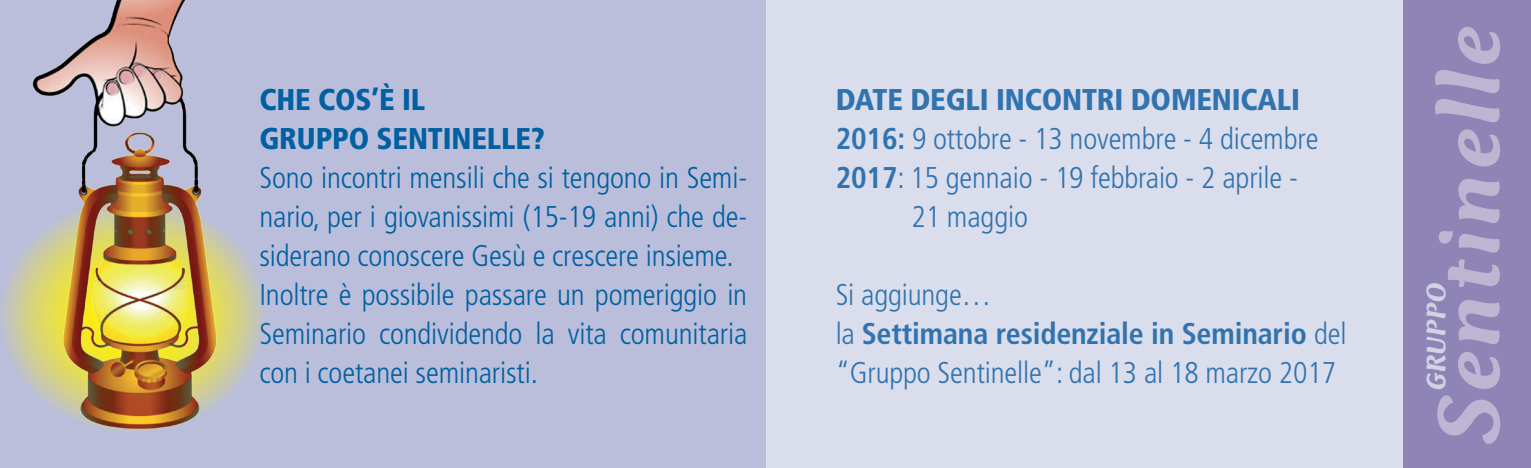
<style>
.page{position:relative;width:1531px;height:468px;background:#daddec}
.page>*{position:absolute;margin:0;border:0;box-sizing:border-box;transform-origin:0 0}
.t1{font:italic 500 91.5px "CT Mercurius";letter-spacing:.05em;color:#bcb6d3;scale:1.11 1}
.t2{font:300 condensed 30px/39px "Frutiger";letter-spacing:-.005em;color:#0160a1;text-align:justify}
.t3{font:300 condensed 30px "Frutiger";letter-spacing:-.005em;color:#3173af}
.t4{font:700 condensed 30px "Frutiger";letter-spacing:-.005em;color:#3173af}
.t5{font:900 condensed 30px "Frutiger";letter-spacing:-.005em;color:#3173af}
.t6{font:900 condensed 30px "Frutiger";letter-spacing:-.005em;color:#0160a1}
.t7{font:italic 500 27.9px "CT Mercurius";letter-spacing:.01em;color:#d5d1e4;scale:1.11 1}
.s1{font-weight:700}
.s2{font-weight:300}
</style>
<div class="page">
<div style="left:0;top:0;width:765px;height:468px;background:#babedb"></div>
<div style="left:1403px;top:0;width:128px;height:468px;background:#8e84b5"></div>
<svg style="left:0;top:198px;width:266px;height:236px"></svg>
<img style="left:28px;top:0;width:198px;height:434px">
<p class="t6" style="left:259px;top:81px;width:167px">CHE COS’È IL</p>
<p class="t6" style="left:259px;top:120px;width:287px">GRUPPO SENTINELLE?</p>
<p class="t2" style="left:259px;top:158px;width:489px">Sono incontri mensili che si tengono in Semi&shy;nario, per i giovanissimi (15-19 anni) che de&shy;siderano conoscere Gesù e crescere insieme.</p>
<p class="t2" style="left:259px;top:275px;width:489px">Inoltre è possibile passare un pomeriggio in Seminario condividendo la vita comunitaria con i coetanei seminaristi.</p>
<p class="t5" style="left:836px;top:81px;width:466px">DATE DEGLI INCONTRI DOMENICALI</p>
<p class="t3" style="left:836px;top:121px;width:484px"><span class="s1">2016:</span> 9 ottobre - 13 novembre - 4 dicembre</p>
<p class="t3" style="left:836px;top:160px;width:464px"><span class="s1">2017</span>: 15 gennaio - 19 febbraio - 2 aprile -</p>
<p class="t3" style="left:911px;top:199px;width:118px">21 maggio</p>
<p class="t3" style="left:836px;top:277px;width:157px">Si aggiunge…</p>
<p class="t4" style="left:836px;top:315px;width:512px"><span class="s2">la</span> Settimana residenziale in Seminario <span class="s2">del</span></p>
<p class="t3" style="left:836px;top:355px;width:502px">“Gruppo Sentinelle”: dal 13 al 18 marzo 2017</p>
<p class="t1" style="left:1420px;top:443px;width:377px;rotate:-90deg">Sentinelle</p>
<p class="t7" style="left:1421px;top:390px;width:98px;rotate:-90deg">GRUPPO</p>
</div>
